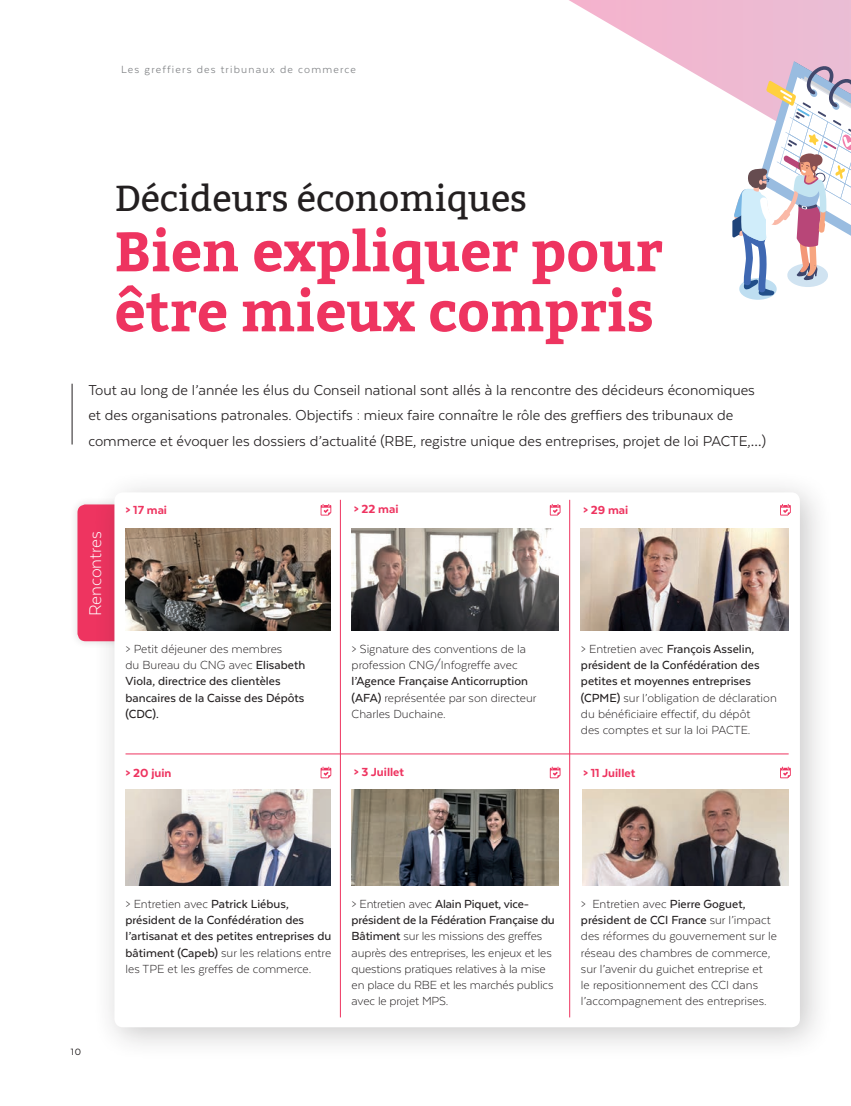
<style>
.page{position:relative;width:851px;height:1106px;background:#fff}
.page>*{position:absolute;margin:0;border:0;box-sizing:border-box;transform-origin:0 0}
.t1{font:700 55.5px/60px "Bitter";color:#ee3460}
.t2{font:36px "Bitter";color:#231f20}
.t3{font:300 19.5px "Texta";color:#fff}
.t4{font:16.5px/25.5px "Texta";color:#231f20}
.t5{font:300 13.5px/16.2px "Texta";color:#231f20}
.t6{font:500 13.5px/16.2px "Texta";color:#231f20}
.t7{font:800 13.5px "Texta";color:#ee3460}
.t8{font:12px "Texta";letter-spacing:.1em;color:#7e8083}
.t9{font:10.5px "Texta";color:#231f20}
.s1{font-weight:300}
.s2{font-weight:500}
</style>
<div class="page">
<svg style="left:569px;top:0;width:281px;height:96px"></svg>
<div style="left:69px;top:496px;width:73px;height:153px;background:#fafafa"></div>
<div style="left:77px;top:504px;width:57px;height:137px;background:#ee3460;border-radius:8px"></div>
<div style="left:92px;top:470px;width:742px;height:591px;background:#231f20;opacity:.24"></div>
<div style="left:114px;top:492px;width:685px;height:535px;background:#fff;border-radius:9px"></div>
<img style="left:604px;top:789px;width:184px;height:97px">
<img style="left:125px;top:528px;width:198px;height:103px">
<img style="left:375px;top:528px;width:178px;height:103px">
<img style="left:604px;top:528px;width:184px;height:103px">
<img style="left:125px;top:789px;width:198px;height:97px">
<hr style="left:72px;top:384px;width:1px;height:60px;background:#231f20">
<svg style="left:320px;top:504px;width:3px;height:11px"></svg>
<svg style="left:549px;top:504px;width:4px;height:11px"></svg>
<svg style="left:780px;top:504px;width:10px;height:11px"></svg>
<svg style="left:375px;top:789px;width:178px;height:97px;background:#68645f"></svg>
<svg style="left:732px;top:61px;width:118px;height:239px"></svg>
<div style="left:323px;top:494px;width:52px;height:546px;background:#231f20;opacity:.17"></div>
<hr style="left:340px;top:500px;width:1px;height:517px;background:#ee3460">
<div style="left:553px;top:494px;width:51px;height:546px;background:#231f20;opacity:.17"></div>
<hr style="left:569px;top:500px;width:1px;height:517px;background:#ee3460">
<div style="left:120px;top:737px;width:691px;height:51px;background:#fff"></div>
<hr style="left:125px;top:753px;width:663px;height:1px;background:#ee3460">
<p class="t8" style="left:121px;top:63px;width:236px">Les greffiers des tribunaux de commerce</p>
<h2 class="t2" style="left:114px;top:178px;width:414px">Décideurs économiques</h2>
<h1 class="t1" style="left:114px;top:222px;width:549px">Bien expliquer pour être mieux compris</h1>
<p class="t4" style="left:88px;top:377px;width:679px">Tout au long de l’année les élus du Conseil national sont allés à la rencontre des décideurs économiques et des organisations patronales. Objectifs : mieux faire connaître le rôle des greffiers des tribunaux de commerce et évoquer les dossiers d’actualité (RBE, registre unique des entreprises, projet de loi PACTE,…)</p>
<h3 class="t3" style="left:85px;top:616px;width:86px;rotate:-90deg">Rencontres</h3>
<p class="t7" style="left:125px;top:503px;width:43px">&gt; 17 mai</p>
<p class="t7" style="left:354px;top:502px;width:46px">&gt; 22 mai</p>
<p class="t7" style="left:583px;top:503px;width:47px">&gt; 29 mai</p>
<p class="t6" style="left:125px;top:640px;width:181px"><span class="s1">&gt; Petit déjeuner des membres<br>du Bureau du CNG avec</span> Elisabeth<br>Viola, directrice des clientèles bancaires de la Caisse des Dépôts (CDC).</p>
<p class="t5" style="left:351px;top:640px;width:176px">&gt; Signature des conventions de la profession CNG/Infogreffe avec</p>
<p class="t5" style="left:351px;top:673px;width:186px"><span class="s2">l’Agence Française Anticorruption (AFA)</span> représentée par son directeur<br>Charles Duchaine.</p>
<p class="t5" style="left:581px;top:640px;width:197px">&gt; Entretien avec <span class="s2">François Asselin, président de la Confédération des petites et moyennes entreprises (CPME)</span> sur l’obligation de déclaration du bénéficiaire effectif, du dépôt<br>des comptes et sur la loi PACTE.</p>
<p class="t7" style="left:125px;top:766px;width:48px">&gt; 20 juin</p>
<p class="t7" style="left:354px;top:765px;width:52px">&gt; 3 Juillet</p>
<p class="t7" style="left:583px;top:766px;width:54px">&gt; 11 Juillet</p>
<p class="t9" style="left:71px;top:1046px;width:12px">10</p>
<p class="t6" style="left:125px;top:895px;width:207px"><span class="s1">&gt; Entretien avec</span> Patrick Liébus, président de la Confédération des l’artisanat et des petites entreprises du bâtiment (Capeb) <span class="s1">sur les relations entre les TPE et les greffes de commerce.</span></p>
<p class="t5" style="left:351px;top:895px;width:205px">&gt; Entretien avec <span class="s2">Alain Piquet, vice&shy;président de la Fédération Française du Bâtiment</span> sur les missions des greffes auprès des entreprises, les enjeux et les questions pratiques relatives à la mise en place du RBE et les marchés publics avec le projet MPS.</p>
<p class="t5" style="left:581px;top:895px;width:197px">&gt; Entretien avec <span class="s2">Pierre Goguet, président de CCI France</span> sur l’impact des réformes du gouvernement sur le réseau des chambres de commerce, sur l’avenir du guichet entreprise et<br>le repositionnement des CCI dans l’accompagnement des entreprises.</p>
</div>
